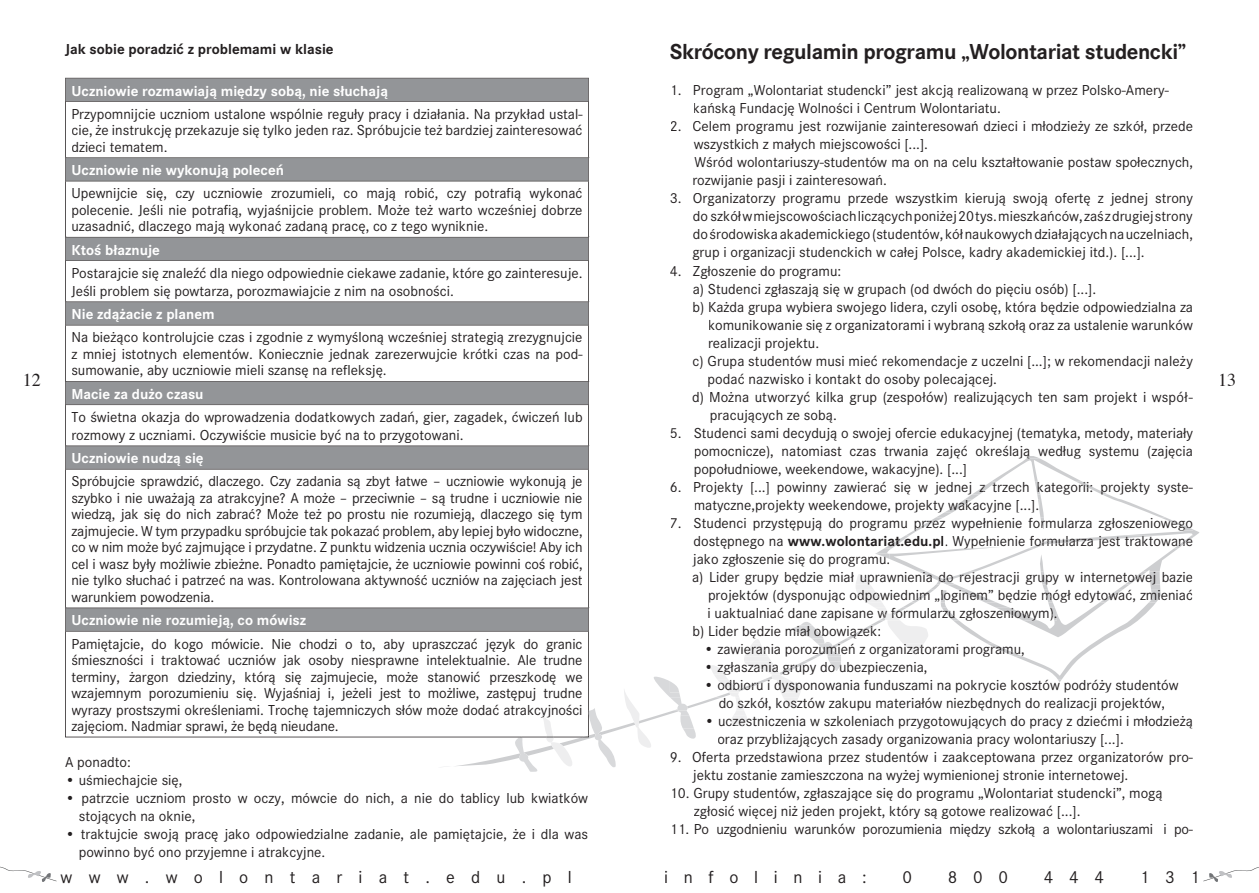
<style>
.page{position:relative;width:1259px;height:893px;background:#fff}
.page>*{position:absolute;margin:0;border:0;box-sizing:border-box;transform-origin:0 0}
.t1{font:700 22.5px "Corporate STCE";letter-spacing:-.02em;color:#231f20}
.t2{font:18px "Corporate STCE";letter-spacing:.9em;color:#231f20}
.t3{font:18px "Corporate STCE";letter-spacing:.87em;color:#231f20}
.t4{font:18px "Times";color:#231f20}
.t5{font:15px/16.5px "Corporate STCE";color:#231f20}
.t6{font:700 15px "Corporate STCE";color:#fff}
.t7{font:700 15px "Corporate STCE";color:#231f20}
.s1{font-weight:700}
</style>
<div class="page">
<svg style="left:0;top:866px;width:57px;height:16px"></svg>
<svg style="left:1203px;top:867px;width:56px;height:15px"></svg>
<svg style="left:992px;top:459px;width:207px;height:112px"></svg>
<svg style="left:437px;top:559px;width:597px;height:207px"></svg>
<svg style="left:65px;top:78px;width:524px;height:659px"></svg>
<svg style="left:582px;top:708px;width:34px;height:59px"></svg>
<svg style="left:65px;top:78px;width:523px;height:24px;background:#909294"></svg>
<svg style="left:65px;top:157px;width:524px;height:24px;background:#919396"></svg>
<svg style="left:65px;top:237px;width:524px;height:24px;background:#8f9194"></svg>
<svg style="left:65px;top:301px;width:524px;height:24px;background:#929496"></svg>
<svg style="left:65px;top:381px;width:524px;height:24px;background:#8f9194"></svg>
<svg style="left:65px;top:446px;width:524px;height:24px;background:#919396"></svg>
<svg style="left:65px;top:608px;width:524px;height:24px;background:#919395"></svg>
<svg style="left:513px;top:714px;width:61px;height:58px"></svg>
<svg style="left:1026px;top:456px;width:14px;height:3px"></svg>
<svg style="left:875px;top:481px;width:318px;height:78px"></svg>
<svg style="left:623px;top:571px;width:538px;height:179px"></svg>
<p class="t7" style="left:65px;top:40px;width:270px">Jak sobie poradzić z problemami w klasie</p>
<p class="t6" style="left:71px;top:82px;width:318px">Uczniowie rozmawiają między sobą, nie słuchają</p>
<p class="t5" style="left:71px;top:106px;width:513px;text-align:justify">Przypomnijcie uczniom ustalone wspólnie reguły pracy i działania. Na przykład ustal&shy;cie, że instrukcję przekazuje się tylko jeden raz. Spróbujcie też bardziej zainteresować dzieci tematem.</p>
<p class="t6" style="left:71px;top:161px;width:214px">Uczniowie nie wykonują poleceń</p>
<p class="t5" style="left:71px;top:185px;width:513px;text-align:justify">Upewnijcie się, czy uczniowie zrozumieli, co mają robić, czy potrafią wykonać polecenie. Jeśli nie potrafią, wyjaśnijcie problem. Może też warto wcześniej dobrze uzasadnić, dlaczego mają wykonać zadaną pracę, co z tego wyniknie.</p>
<p class="t6" style="left:71px;top:241px;width:90px">Ktoś błaznuje</p>
<p class="t5" style="left:71px;top:264px;width:512px;line-height:18px">Postarajcie się znaleźć dla niego odpowiednie ciekawe zadanie, które go zainteresuje.<br>Jeśli problem się powtarza, porozmawiajcie z nim na osobności.</p>
<p class="t6" style="left:71px;top:306px;width:145px">Nie zdążacie z planem</p>
<p class="t5" style="left:71px;top:329px;width:513px;text-align:justify">Na bieżąco kontrolujcie czas i zgodnie z wymyśloną wcześniej strategią zrezygnujcie z mniej istotnych elementów. Koniecznie jednak zarezerwujcie krótki czas na pod&shy;sumowanie, aby uczniowie mieli szansę na refleksję.</p>
<p class="t6" style="left:71px;top:385px;width:134px">Macie za dużo czasu</p>
<p class="t5" style="left:71px;top:408px;width:513px;line-height:18px">To świetna okazja do wprowadzenia dodatkowych zadań, gier, zagadek, ćwiczeń lub rozmowy z uczniami. Oczywiście musicie być na to przygotowani.</p>
<p class="t6" style="left:71px;top:450px;width:134px">Uczniowie nudzą się</p>
<p class="t5" style="left:71px;top:473px;width:513px;text-align:justify">Spróbujcie sprawdzić, dlaczego. Czy zadania są zbyt łatwe – uczniowie wykonują je szybko i nie uważają za atrakcyjne? A może – przeciwnie – są trudne i uczniowie nie wiedzą, jak się do nich zabrać? Może też po prostu nie rozumieją, dlaczego się tym zajmujecie. W tym przypadku spróbujcie tak pokazać problem, aby lepiej było widoczne, co w nim może być zajmujące i przydatne. Z punktu widzenia ucznia oczywiście! Aby ich cel i wasz były możliwie zbieżne. Ponadto pamiętajcie, że uczniowie powinni coś robić, nie tylko słuchać i patrzeć na was. Kontrolowana aktywność uczniów na zajęciach jest warunkiem powodzenia.</p>
<p class="t6" style="left:71px;top:612px;width:236px">Uczniowie nie rozumieją, co mówisz</p>
<p class="t5" style="left:71px;top:635px;width:513px;text-align:justify">Pamiętajcie, do kogo mówicie. Nie chodzi o to, aby upraszczać język do granic śmieszności i traktować uczniów jak osoby niesprawne intelektualnie. Ale trudne terminy, żargon dziedziny, którą się zajmujecie, może stanowić przeszkodę we wzajemnym porozumieniu się. Wyjaśniaj i, jeżeli jest to możliwe, zastępuj trudne wyrazy prostszymi określeniami. Trochę tajemniczych słów może dodać atrakcyjności zajęciom. Nadmiar sprawi, że będą nieudane.</p>
<p class="t5" style="left:65px;top:754px;width:67px">A ponadto:</p>
<p class="t5" style="left:65px;top:772px;width:119px">• uśmiechajcie się,</p>
<p class="t5" style="left:79px;top:789px;width:511px;line-height:18px;text-indent:-14px">• patrzcie uczniom prosto w oczy, mówcie do nich, a nie do tablicy lub kwiatków stojących na oknie,</p>
<p class="t5" style="left:79px;top:825px;width:511px;line-height:18px;text-indent:-14px">• traktujcie swoją pracę jako odpowiedzialne zadanie, ale pamiętajcie, że i dla was powinno być ono przyjemne i atrakcyjne.</p>
<h1 class="t1" style="left:670px;top:39px;width:518px">Skrócony regulamin programu „Wolontariat studencki”</h1>
<p class="t5" style="left:693px;top:82px;width:477px;line-height:18px;text-indent:-23px">1. Program „Wolontariat studencki” jest akcją realizowaną w przez Polsko-Amery&shy;kańską Fundację Wolności i Centrum Wolontariatu.</p>
<p class="t5" style="left:692px;top:118px;width:502px;line-height:18px;text-indent:-22px">2. Celem programu jest rozwijanie zainteresowań dzieci i młodzieży ze szkół, przede wszystkich z małych miejscowości [...].<br>Wśród wolontariuszy-studentów ma on na celu kształtowanie postaw społecznych, rozwijanie pasji i zainteresowań.</p>
<p class="t5" style="left:692px;top:190px;width:502px;line-height:18px;text-align:justify;text-indent:-22px">3. Organizatorzy programu przede wszystkim kierują swoją ofertę z jednej strony do szkół w miejscowościach liczących poniżej 20 tys. mieszkańców, zaś z drugiej strony do środowiska akademickiego (studentów, kół naukowych działających na uczelniach, grup i organizacji studenckich w całej Polsce, kadry akademickiej itd.). [...].</p>
<p class="t5" style="left:670px;top:262px;width:173px">4. Zgłoszenie do programu:</p>
<p class="t5" style="left:693px;top:280px;width:405px">a) Studenci zgłaszają się w grupach (od dwóch do pięciu osób) [...].</p>
<p class="t5" style="left:692px;top:298px;width:502px">b) Każda grupa wybiera swojego lidera, czyli osobę, która będzie odpowiedzialna za</p>
<p class="t5" style="left:708px;top:316px;width:486px">komunikowanie się z organizatorami i wybraną szkołą oraz za ustalenie warunków</p>
<p class="t5" style="left:708px;top:334px;width:113px">realizacji projektu.</p>
<p class="t5" style="left:692px;top:352px;width:502px">c) Grupa studentów musi mieć rekomendacje z uczelni [...]; w rekomendacji należy</p>
<p class="t5" style="left:707px;top:370px;width:291px">podać nazwisko i kontakt do osoby polecającej.</p>
<p class="t5" style="left:692px;top:388px;width:502px">d) Można utworzyć kilka grup (zespołów) realizujących ten sam projekt i współ-</p>
<p class="t5" style="left:709px;top:406px;width:129px">pracujących ze sobą.</p>
<p class="t5" style="left:694px;top:424px;width:501px;line-height:18px;text-align:justify;text-indent:-24px">5. Studenci sami decydują o swojej ofercie edukacyjnej (tematyka, metody, materiały pomocnicze), natomiast czas trwania zajęć określają według systemu (zajęcia popołudniowe, weekendowe, wakacyjne). [...]</p>
<p class="t5" style="left:694px;top:478px;width:501px;line-height:18px;text-indent:-24px">6. Projekty [...] powinny zawierać się w jednej z trzech kategorii: projekty syste&shy;matyczne,projekty weekendowe, projekty wakacyjne [...].</p>
<p class="t5" style="left:670px;top:514px;width:524px">7. Studenci przystępują do programu przez wypełnienie formularza zgłoszeniowego</p>
<p class="t5" style="left:693px;top:532px;width:501px">dostępnego na <span class="s1">www.wolontariat.edu.pl</span>. Wypełnienie formularza jest traktowane</p>
<p class="t5" style="left:693px;top:550px;width:199px">jako zgłoszenie się do programu.</p>
<p class="t5" style="left:692px;top:568px;width:502px">a) Lider grupy będzie miał uprawnienia do rejestracji grupy w internetowej bazie</p>
<p class="t5" style="left:708px;top:586px;width:486px">projektów (dysponując odpowiednim „loginem” będzie mógł edytować, zmieniać</p>
<p class="t5" style="left:707px;top:604px;width:352px">i uaktualniać dane zapisane w formularzu zgłoszeniowym).</p>
<p class="t5" style="left:692px;top:622px;width:190px">b) Lider będzie miał obowiązek:</p>
<p class="t5" style="left:703px;top:640px;width:322px">• zawierania porozumień z organizatorami programu,</p>
<p class="t5" style="left:703px;top:658px;width:225px">• zgłaszania grupy do ubezpieczenia,</p>
<p class="t5" style="left:703px;top:676px;width:476px;line-height:18px;text-align:center">• odbioru i dysponowania funduszami na pokrycie kosztów podróży studentów do szkół, kosztów zakupu materiałów niezbędnych do realizacji projektów,</p>
<p class="t5" style="left:717px;top:712px;width:477px;line-height:18px;text-indent:-13px">• uczestniczenia w szkoleniach przygotowujących do pracy z dziećmi i młodzieżą oraz przybliżających zasady organizowania pracy wolontariuszy [...].</p>
<p class="t5" style="left:693px;top:748px;width:501px;line-height:18px;text-indent:-23px">9. Oferta przedstawiona przez studentów i zaakceptowana przez organizatorów pro&shy;jektu zostanie zamieszczona na wyżej wymienionej stronie internetowej.</p>
<p class="t5" style="left:694px;top:784px;width:470px;line-height:18px;text-indent:-24px">10. Grupy studentów, zgłaszające się do programu „Wolontariat studencki”, mogą zgłosić więcej niż jeden projekt, który są gotowe realizować [...].</p>
<p class="t5" style="left:670px;top:820px;width:524px">11. Po uzgodnieniu warunków porozumienia między szkołą a wolontariuszami i po-</p>
<p class="t4" style="left:23px;top:368px;width:19px">12</p>
<p class="t4" style="left:1218px;top:368px;width:19px">13</p>
<p class="t2" style="left:61px;top:867px;width:513px">www.wolontariat.edu.pl</p>
<p class="t3" style="left:664px;top:867px;width:204px">infolinia:</p>
<p class="t2" style="left:902px;top:867px;width:11px">0</p>
<p class="t2" style="left:948px;top:867px;width:62px">800</p>
<p class="t2" style="left:1043px;top:867px;width:62px">444</p>
<p class="t2" style="left:1139px;top:867px;width:62px">131</p>
</div>
